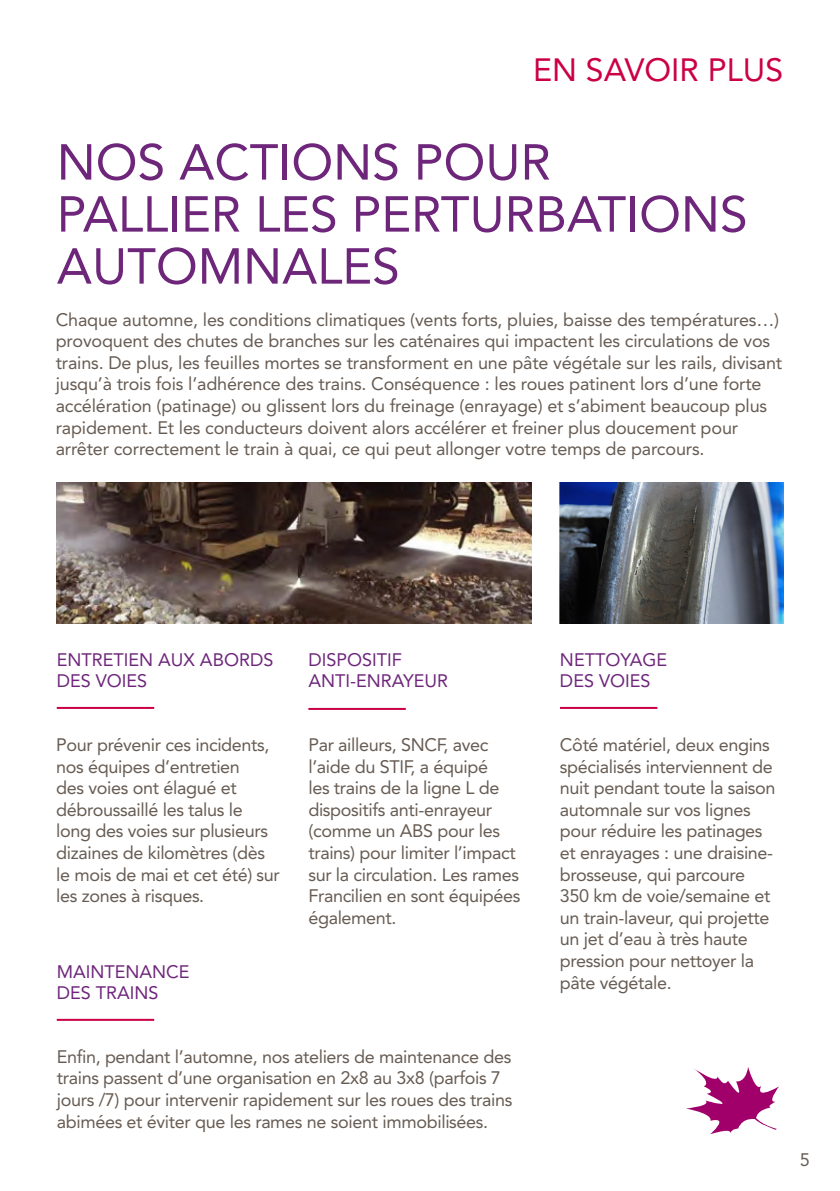
<style>
.page{position:relative;width:840px;height:1191px;background:#fff}
.page>*{position:absolute;margin:0;border:0;box-sizing:border-box;transform-origin:0 0}
.titre_article{font:50px/52px "Avenir LT Std";color:#6e267b}
.titre_onglet{font:32px "Avenir LT Std";color:#cb0044}
.t1{font:18px/21.6px "Avenir LT Std";letter-spacing:-.02em;color:#675c53}
.sous_titres_parties{font:18px/21.6px "Avenir LT Std";color:#6e267b}
</style>
<div class="page">
<img style="left:57px;top:482px;width:474px;height:142px">
<img style="left:559px;top:482px;width:223px;height:142px">
<svg style="left:686px;top:1067px;width:92px;height:67px"></svg>
<hr style="left:57px;top:707px;width:97px;height:2px;background:#cb0044">
<hr style="left:308px;top:708px;width:97px;height:2px;background:#cb0044">
<hr style="left:559px;top:707px;width:98px;height:2px;background:#cb0044">
<hr style="left:57px;top:1018px;width:97px;height:2px;background:#cb0044">
<p class="titre_onglet" style="left:532px;top:51px;width:251px">EN SAVOIR PLUS</p>
<p class="titre_article" style="left:57px;top:137px;width:692px">NOS ACTIONS POUR<br>PALLIER LES PERTURBATIONS<br>AUTOMNALES</p>
<p class="t1" style="left:56px;top:309px;width:727px">Chaque automne, les conditions climatiques (vents forts, pluies, baisse des températures…) provoquent des chutes de branches sur les caténaires qui impactent les circulations de vos trains. De plus, les feuilles mortes se transforment en une pâte végétale sur les rails, divisant jusqu’à trois fois l’adhérence des trains. Conséquence : les roues patinent lors d’une forte accélération (patinage) ou glissent lors du freinage (enrayage) et s’abiment beaucoup plus rapidement. Et les conducteurs doivent alors accélérer et freiner plus doucement pour arrêter correctement le train à quai, ce qui peut allonger votre temps de parcours.</p>
<p class="sous_titres_parties" style="left:57px;top:649px;width:218px">ENTRETIEN AUX ABORDS</p>
<p class="sous_titres_parties" style="left:57px;top:670px;width:92px">DES VOIES</p>
<p class="t1" style="left:56px;top:734px;width:225px">Pour prévenir ces incidents, nos équipes d’entretien<br>des voies ont élagué et débroussaillé les talus le long des voies sur plusieurs dizaines de kilomètres (dès le mois de mai et cet été) sur les zones à risques.</p>
<p class="sous_titres_parties" style="left:57px;top:960px;width:134px">MAINTENANCE<br>DES TRAINS</p>
<p class="sous_titres_parties" style="left:308px;top:649px;width:95px">DISPOSITIF</p>
<p class="sous_titres_parties" style="left:308px;top:670px;width:141px">ANTI-ENRAYEUR</p>
<p class="sous_titres_parties" style="left:559px;top:649px;width:109px">NETTOYAGE</p>
<p class="sous_titres_parties" style="left:559px;top:670px;width:92px">DES VOIES</p>
<p class="t1" style="left:308px;top:734px;width:213px">Par ailleurs, SNCF, avec l’aide du STIF, a équipé<br>les trains de la ligne L de dispositifs anti-enrayeur (comme un ABS pour les trains) pour limiter l’impact sur la circulation. Les rames<br>Francilien en sont équipées également.</p>
<p class="t1" style="left:559px;top:734px;width:217px">Côté matériel, deux engins spécialisés interviennent de nuit pendant toute la saison automnale sur vos lignes pour réduire les patinages et enrayages : une draisine&shy;brosseuse, qui parcoure<br>350 km de voie/semaine et un train-laveur, qui projette un jet d’eau à très haute pression pour nettoyer la pâte végétale.</p>
<p class="t1" style="left:57px;top:1046px;width:457px">Enfin, pendant l’automne, nos ateliers de maintenance des trains passent d’une organisation en 2x8 au 3x8 (parfois 7 jours /7) pour intervenir rapidement sur les roues des trains abimées et éviter que les rames ne soient immobilisées.</p>
<p class="t1" style="left:799px;top:1149px;width:12px">5</p>
</div>
